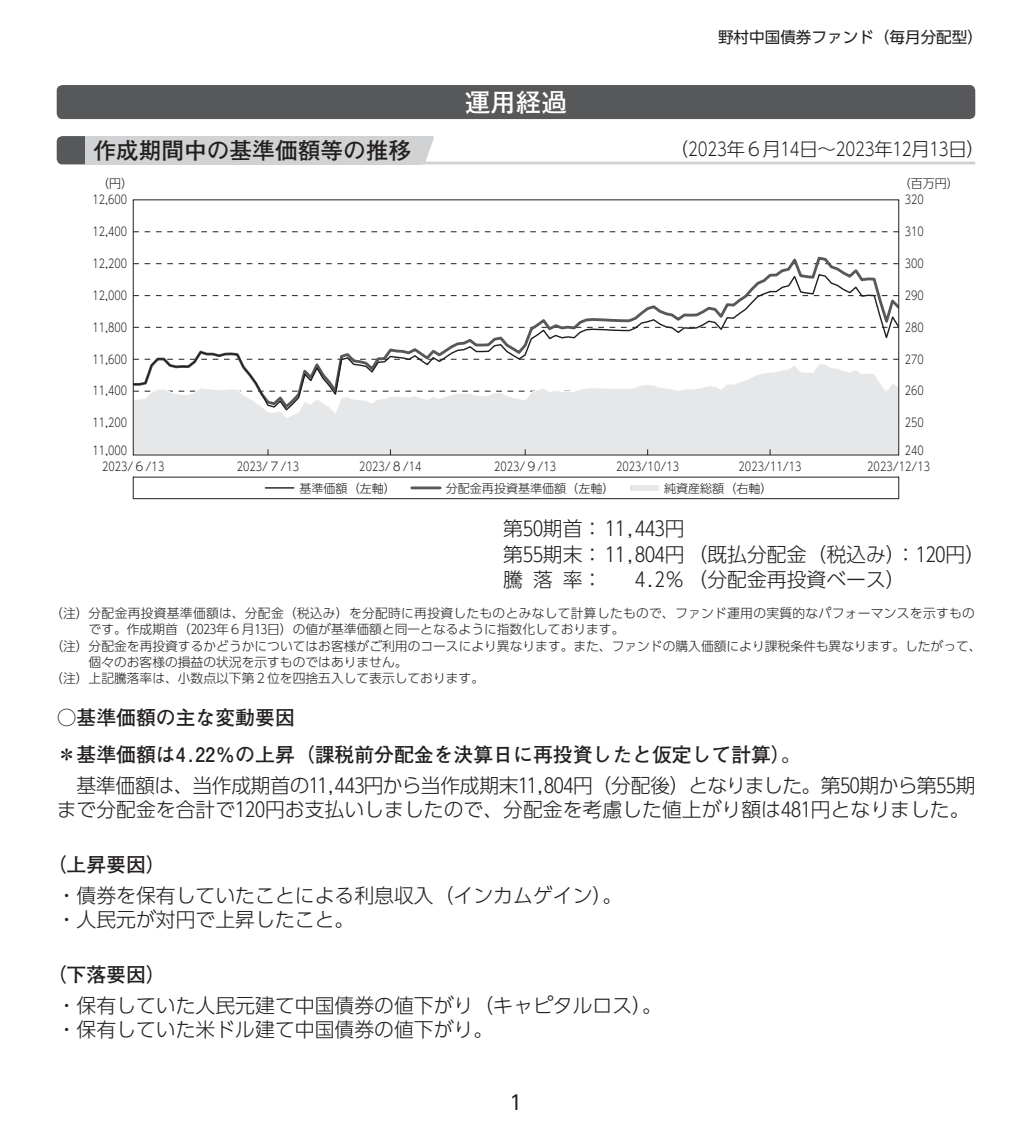
<style>
.page{position:relative;width:1032px;height:1134px;background:#fff}
.page>*{position:absolute;margin:0;border:0;box-sizing:border-box;transform-origin:0 0}
.t1{font:700 25.6px "Futo Go B101 Pro";color:#fff}
.t2{font:700 22.6px "Futo Go B101 Pro";color:#231f20}
.t3{font:300 19.8px/24.4px "UD Shin Go Pro";color:#231f20}
.t4{font:700 19.8px/36.8px "Futo Go B101 Pro";color:#231f20}
.t5{font:19.8px "UD Shin Go Pro";color:#231f20}
.t6{font:300 18.4px "UD Shin Go Pro";letter-spacing:-.015em;color:#231f20}
.t7{font:15.6px "UD Shin Go Pro";color:#231f20}
.t8{font:300 12.8px "UD Shin Go Pro";color:#231f20}
.t9{font:300 12.8px "UD Shin Go Pro";letter-spacing:.025em;color:#231f20}
.t10{font:300 12px "UD Shin Go Pro";color:#231f20;scale:.8 1}
.t11{font:300 12px "UD Shin Go Pro";color:#231f20}
</style>
<div class="page">
<div style="left:630px;top:485px;width:28px;height:6px;background:#e6e7e9"></div>
<hr style="left:265px;top:487px;width:29px;height:2px;background:#231f20">
<hr style="left:412px;top:486px;width:28px;height:3px;background:#57585a">
<div style="left:133px;top:477px;width:766px;height:22px;border:1px solid #231f20"></div>
<svg style="left:135px;top:231px;width:762px;height:1px"></svg>
<div style="left:132px;top:412px;width:768px;height:44px;background:#e6e7e9"></div>
<svg style="left:135px;top:256px;width:762px;height:17px"></svg>
<svg style="left:135px;top:273px;width:762px;height:139px"></svg>
<hr style="left:130px;top:200px;width:3px;height:255px;background:#fff">
<hr style="left:899px;top:200px;width:3px;height:255px;background:#fff">
<div style="left:57px;top:85px;width:918px;height:34px;background:#57585a;border-radius:6px"></div>
<hr style="left:85px;top:162px;width:890px;height:2px;background:#d1d2d4">
<div style="left:57px;top:136px;width:39px;height:28px;background:#57585a;border-radius:6px"></div>
<div style="left:85px;top:136px;width:336px;height:28px;background:#d1d2d4"></div>
<svg style="left:421px;top:136px;width:14px;height:26px"></svg>
<p class="t1" style="left:465px;top:82px;width:104px">運用経過</p>
<p class="t7" style="left:718px;top:24px;width:267px">野村中国債券ファンド（毎月分配型）</p>
<p class="t2" style="left:94px;top:132px;width:319px">作成期間中の基準価額等の推移</p>
<p class="t6" style="left:670px;top:134px;width:317px">（2023年６月14日～2023年12月13日）</p>
<p class="t11" style="left:97px;top:174px;width:38px">（円）</p>
<p class="t11" style="left:899px;top:174px;width:62px">（百万円）</p>
<p class="t10" style="left:92px;top:190px;width:45px">12,600</p>
<p class="t10" style="left:905px;top:190px;width:25px">320</p>
<p class="t10" style="left:92px;top:222px;width:45px">12,400</p>
<p class="t10" style="left:905px;top:222px;width:25px">310</p>
<p class="t10" style="left:92px;top:254px;width:45px">12,200</p>
<p class="t10" style="left:905px;top:254px;width:25px">300</p>
<p class="t10" style="left:92px;top:286px;width:45px">12,000</p>
<p class="t10" style="left:905px;top:286px;width:25px">290</p>
<p class="t10" style="left:92px;top:317px;width:45px">11,800</p>
<p class="t10" style="left:905px;top:317px;width:25px">280</p>
<p class="t10" style="left:92px;top:349px;width:45px">11,600</p>
<p class="t10" style="left:905px;top:349px;width:25px">270</p>
<p class="t10" style="left:92px;top:381px;width:45px">11,400</p>
<p class="t10" style="left:905px;top:381px;width:25px">260</p>
<p class="t10" style="left:92px;top:413px;width:45px">11,200</p>
<p class="t10" style="left:905px;top:413px;width:25px">250</p>
<p class="t10" style="left:92px;top:441px;width:45px">11,000</p>
<p class="t10" style="left:905px;top:441px;width:25px">240</p>
<p class="t10" style="left:102px;top:457px;width:79px">2023/６/13</p>
<p class="t10" style="left:237px;top:457px;width:79px">2023/７/13</p>
<p class="t10" style="left:359px;top:457px;width:79px">2023/８/14</p>
<p class="t10" style="left:494px;top:457px;width:79px">2023/９/13</p>
<p class="t10" style="left:616px;top:457px;width:80px">2023/10/13</p>
<p class="t10" style="left:738px;top:457px;width:80px">2023/11/13</p>
<p class="t10" style="left:867px;top:457px;width:80px">2023/12/13</p>
<p class="t11" style="left:299px;top:478px;width:98px">基準価額（左軸）</p>
<p class="t11" style="left:446px;top:478px;width:170px">分配金再投資基準価額（左軸）</p>
<p class="t11" style="left:664px;top:478px;width:110px">純資産総額（右軸）</p>
<p class="t3" style="left:503px;top:515px;width:483px;line-height:25.6px">第50期首： 11,443円<br>第55期末： 11,804円（既払分配金（税込み）：120円）騰落率：</p>
<p class="t3" style="left:635px;top:567px;width:272px">4.2％（分配金再投資ベース）</p>
<p class="t9" style="left:50px;top:603px;width:926px">（注）分配金再投資基準価額は、分配金（税込み）を分配時に再投資したものとみなして計算したもので、ファンド運用の実質的なパフォーマンスを示すもの</p>
<p class="t8" style="left:89px;top:619px;width:537px">です。作成期首（2023年６月13日）の値が基準価額と同一となるように指数化しております。</p>
<p class="t8" style="left:50px;top:635px;width:933px">（注）分配金を再投資するかどうかについてはお客様がご利用のコースにより異なります。また、ファンドの購入価額により課税条件も異なります。したがって、</p>
<p class="t8" style="left:89px;top:652px;width:320px">個々のお客様の損益の状況を示すものではありません。</p>
<p class="t8" style="left:50px;top:668px;width:435px">（注）上記騰落率は、小数点以下第２位を四捨五入して表示しております。</p>
<p class="t4" style="left:57px;top:696px;width:746px">○基準価額の主な変動要因<br>＊基準価額は4.22％の上昇（課税前分配金を決算日に再投資したと仮定して計算）。</p>
<p class="t3" style="left:57px;top:772px;width:920px;text-indent:20px">基準価額は、当作成期首の11,443円から当作成期末11,804円（分配後）となりました。第50期から第55期まで分配金を合計で120円お支払いしましたので、分配金を考慮した値上がり額は481円となりました。</p>
<p class="t4" style="left:47px;top:843px;width:121px">（上昇要因）</p>
<p class="t3" style="left:57px;top:882px;width:567px">・債券を保有していたことによる利息収入（インカムゲイン）。・人民元が対円で上昇したこと。</p>
<p class="t4" style="left:47px;top:953px;width:121px">（下落要因）</p>
<p class="t3" style="left:57px;top:992px;width:607px">・保有していた人民元建て中国債券の値下がり（キャピタルロス）。・保有していた米ドル建て中国債券の値下がり。</p>
<p class="t5" style="left:509px;top:1087px;width:15px">1</p>
</div>
